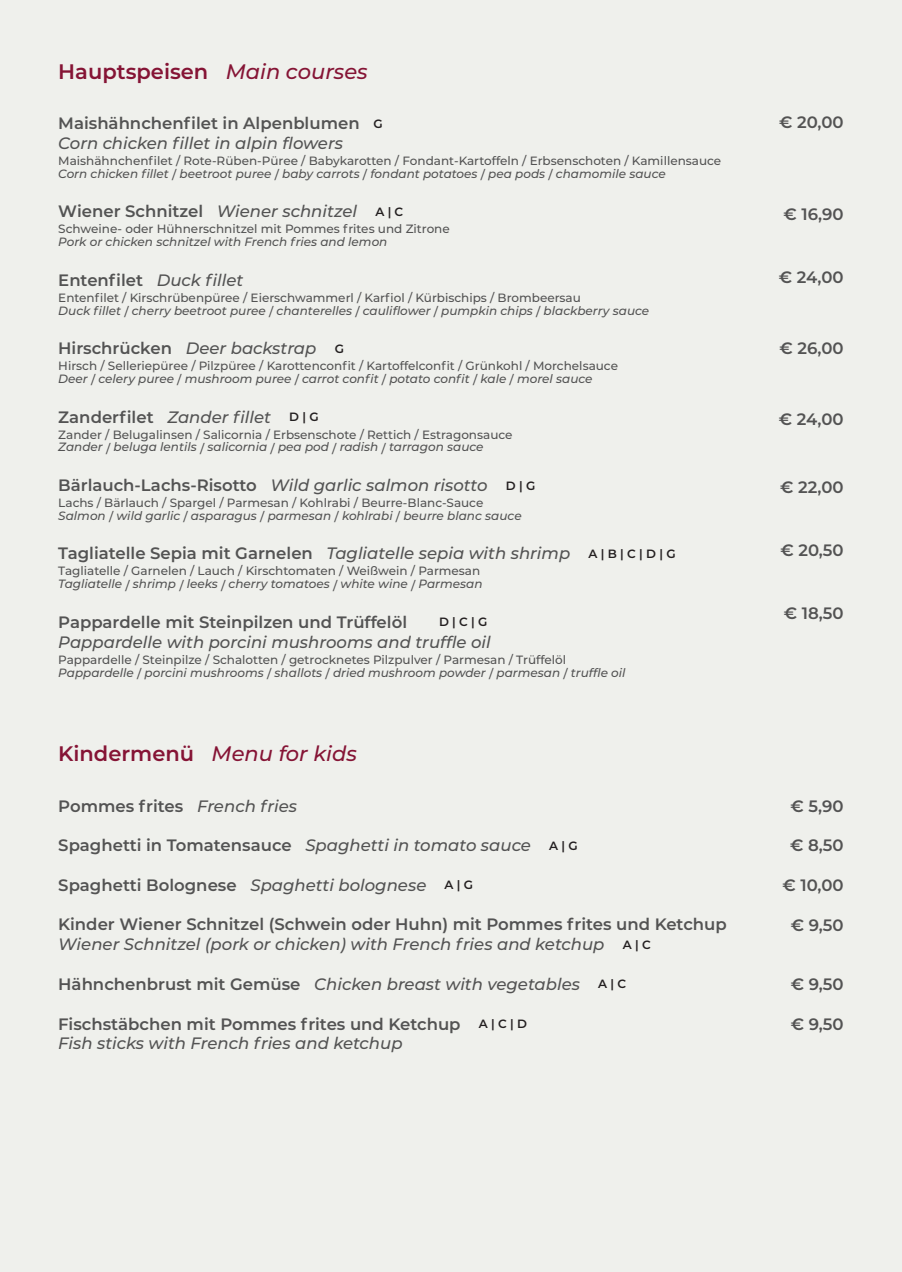
<style>
.page{position:relative;width:902px;height:1272px;background:#fff}
.page>*{position:absolute;margin:0;border:0;box-sizing:border-box;transform-origin:0 0}
.t1{font:600 21px "Montserrat";color:#851435}
.t2{font:italic 500 21px "Montserrat";color:#851435}
.t3{font:600 16.5px/19.8px "Montserrat";color:#535353}
.t4{font:italic 500 16.5px/19.8px "Montserrat";color:#535353}
.t5{font:500 12px/12.9px "Montserrat";color:#535353}
.t6{font:italic 500 12px "Montserrat";color:#535353}
.t7{font:600 12px "Montserrat";color:#231f20}
.s1{font-weight:500;font-style:italic}
.s2{font-weight:600;font-style:normal}
.s3{font-weight:600;font-style:normal;font-size:12px;color:#231f20}
.s4{font-style:italic}
.s5{font-size:12px;color:#231f20}
</style>
<div class="page">
<div style="left:0;top:0;width:901px;height:1271px;background:#eff0ec"></div>
<h1 class="t1" style="left:58px;top:56px;width:311px">Hauptspeisen <span class="s1">Main courses</span></h1>
<h2 class="t4" style="left:58px;top:113px;width:326px"><span class="s2">Maishähnchenfilet in Alpenblumen</span> <span class="s3">G<br></span>Corn chicken fillet in alpin flowers</h2>
<p class="t5" style="left:58px;top:153px;width:664px">Maishähnchenfilet / Rote-Rüben-Püree / Babykarotten / Fondant-Kartoffeln / Erbsenschoten / Kamillensauce<br><span class="s4">Corn chicken fillet</span> / <span class="s4">beetroot puree</span> / <span class="s4">baby carrots</span> / <span class="s4">fondant potatoes</span> / <span class="s4">pea pods</span> / <span class="s4">chamomile sauce</span></p>
<h2 class="t3" style="left:58px;top:201px;width:346px">Wiener Schnitzel <span class="s1">Wiener schnitzel</span> <span class="s5">A | C</span></h2>
<p class="t5" style="left:58px;top:222px;width:393px">Schweine- oder Hühnerschnitzel mit Pommes frites und Zitrone</p>
<p class="t6" style="left:58px;top:233px;width:331px">Pork or chicken schnitzel with French fries and lemon</p>
<h2 class="t3" style="left:58px;top:269px;width:186px">Entenfilet <span class="s1">Duck fillet</span></h2>
<p class="t5" style="left:58px;top:290px;width:592px">Entenfilet / Kirschrübenpüree / Eierschwammerl / Karfiol / Kürbischips / Brombeersau<br><span class="s4">Duck fillet</span> / <span class="s4">cherry beetroot puree</span> / <span class="s4">chanterelles</span> / <span class="s4">cauliflower</span> / <span class="s4">pumpkin chips</span> / <span class="s4">blackberry sauce</span></p>
<h2 class="t4" style="left:58px;top:338px;width:287px"><span class="s2">Hirschrücken</span> Deer backstrap <span class="s3">G</span></h2>
<p class="t5" style="left:58px;top:359px;width:561px">Hirsch / Selleriepüree / Pilzpüree / Karottenconfit / Kartoffelconfit / Grünkohl / Morchelsauce<br><span class="s4">Deer</span> / <span class="s4">celery puree</span> / <span class="s4">mushroom puree</span> / <span class="s4">carrot confit</span> / <span class="s4">potato confit</span> / <span class="s4">kale</span> / <span class="s4">morel sauce</span></p>
<h2 class="t4" style="left:58px;top:406px;width:262px"><span class="s2">Zanderfilet</span> Zander fillet <span class="s3">D | G</span></h2>
<p class="t5" style="left:58px;top:427px;width:456px">Zander / Belugalinsen / Salicornia / Erbsenschote / Rettich / Estragonsauce<br><span class="s4">Zander</span> / <span class="s4">beluga lentils</span> / <span class="s4">salicornia</span> / <span class="s4">pea pod</span> / <span class="s4">radish</span> / <span class="s4">tarragon sauce</span></p>
<h2 class="t4" style="left:58px;top:474px;width:478px"><span class="s2">Bärlauch-Lachs-Risotto</span> Wild garlic salmon risotto <span class="s3">D | G</span></h2>
<p class="t5" style="left:58px;top:495px;width:465px">Lachs / Bärlauch / Spargel / Parmesan / Kohlrabi / Beurre-Blanc-Sauce<br><span class="s4">Salmon</span> / <span class="s4">wild garlic</span> / <span class="s4">asparagus</span> / <span class="s4">parmesan</span> / <span class="s4">kohlrabi</span> / <span class="s4">beurre blanc sauce</span></p>
<h2 class="t3" style="left:58px;top:543px;width:618px">Tagliatelle Sepia mit Garnelen <span class="s1">Tagliatelle sepia with shrimp</span> <span class="s5">A | B | C | D | G</span></h2>
<p class="t5" style="left:58px;top:564px;width:426px">Tagliatelle / Garnelen / Lauch / Kirschtomaten / Weißwein / Parmesan<br><span class="s4">Tagliatelle</span> / <span class="s4">shrimp</span> / <span class="s4">leeks</span> / <span class="s4">cherry tomatoes</span> / <span class="s4">white wine</span> / <span class="s4">Parmesan</span></p>
<h2 class="t3" style="left:58px;top:611px;width:350px">Pappardelle mit Steinpilzen und Trüffelöl</h2>
<p class="t7" style="left:439px;top:613px;width:50px">D | C | G</p>
<h2 class="t4" style="left:58px;top:631px;width:434px">Pappardelle with porcini mushrooms and truffle oil</h2>
<p class="t5" style="left:58px;top:652px;width:568px">Pappardelle / Steinpilze / Schalotten / getrocknetes Pilzpulver / Parmesan / Trüffelöl<br><span class="s4">Pappardelle</span> / <span class="s4">porcini mushrooms</span> / <span class="s4">shallots</span> / <span class="s4">dried mushroom powder</span> / <span class="s4">parmesan</span> / <span class="s4">truffle oil</span></p>
<h1 class="t2" style="left:58px;top:739px;width:300px"><span class="s2">Kindermenü</span> Menu for kids</h1>
<h2 class="t3" style="left:58px;top:795px;width:240px">Pommes frites <span class="s1">French fries</span></h2>
<h2 class="t3" style="left:58px;top:834px;width:521px">Spaghetti in Tomatensauce <span class="s1">Spaghetti in tomato sauce</span> <span class="s5">A | G</span></h2>
<h2 class="t3" style="left:58px;top:874px;width:416px">Spaghetti Bolognese <span class="s1">Spaghetti bolognese</span> <span class="s5">A | G</span></h2>
<h2 class="t3" style="left:58px;top:913px;width:670px">Kinder Wiener Schnitzel (Schwein oder Huhn) mit Pommes frites und Ketchup<br><span class="s1">Wiener Schnitzel (pork or chicken) with French fries and ketchup</span> <span class="s5">A | C</span></h2>
<h2 class="t4" style="left:58px;top:973px;width:569px"><span class="s2">Hähnchenbrust mit Gemüse</span> Chicken breast with vegetables <span class="s3">A | C</span></h2>
<h2 class="t3" style="left:58px;top:1012px;width:470px">Fischstäbchen mit Pommes frites und Ketchup <span class="s5">A | C | D<br></span><span class="s1">Fish sticks with French fries and ketchup</span></h2>
<h2 class="t3" style="left:779px;top:112px;width:66px">€ 20,00</h2>
<h2 class="t3" style="left:783px;top:203px;width:62px">€ 16,90</h2>
<h2 class="t3" style="left:778px;top:267px;width:66px">€ 24,00</h2>
<h2 class="t3" style="left:779px;top:337px;width:66px">€ 26,00</h2>
<h2 class="t3" style="left:778px;top:408px;width:66px">€ 24,00</h2>
<h2 class="t3" style="left:780px;top:476px;width:65px">€ 22,00</h2>
<h2 class="t3" style="left:780px;top:539px;width:65px">€ 20,50</h2>
<h2 class="t3" style="left:783px;top:602px;width:61px">€ 18,50</h2>
<h2 class="t3" style="left:790px;top:795px;width:55px">€ 5,90</h2>
<h2 class="t3" style="left:790px;top:834px;width:55px">€ 8,50</h2>
<h2 class="t3" style="left:782px;top:874px;width:63px">€ 10,00</h2>
<h2 class="t3" style="left:790px;top:914px;width:54px">€ 9,50</h2>
<h2 class="t3" style="left:790px;top:973px;width:54px">€ 9,50</h2>
<h2 class="t3" style="left:790px;top:1013px;width:54px">€ 9,50</h2>
</div>
